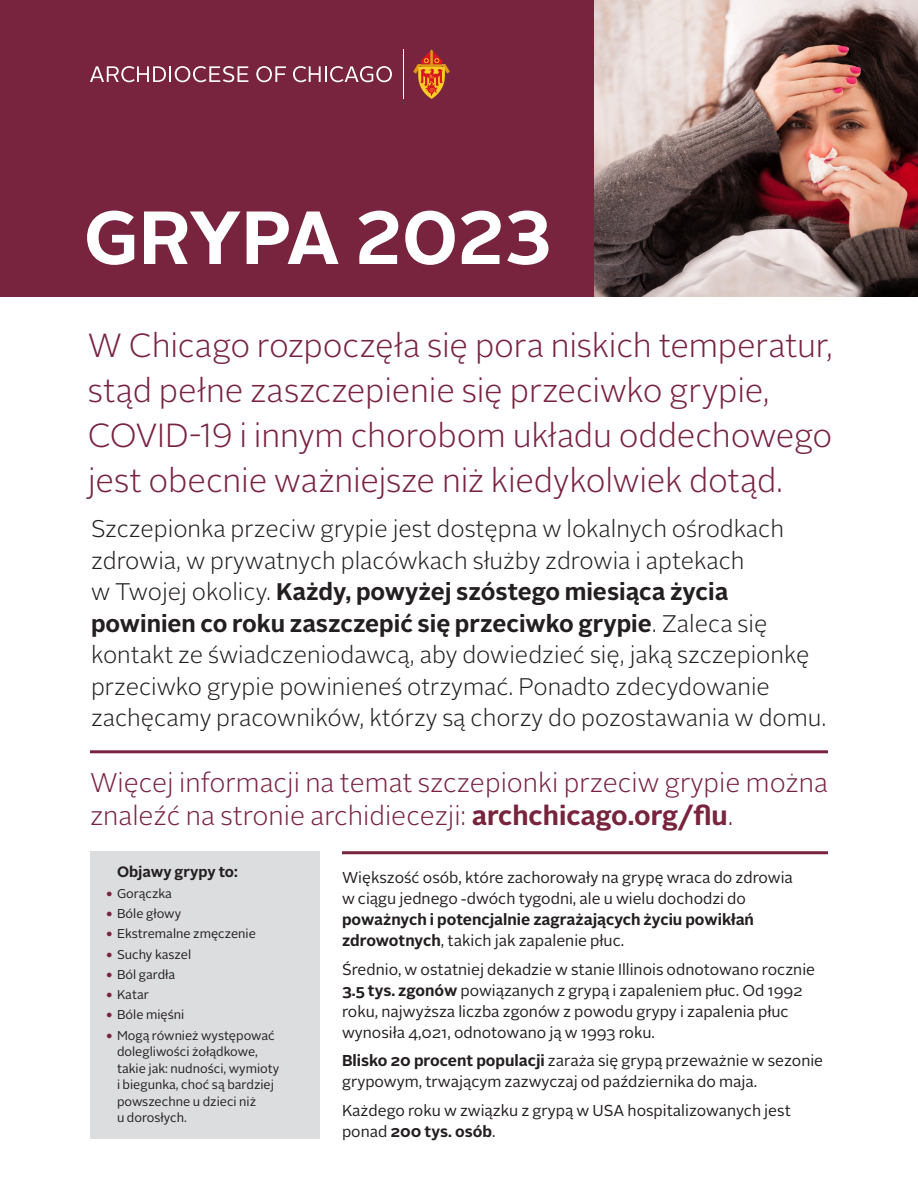
<style>
.page{position:relative;width:918px;height:1188px;background:#fff}
.page>*{position:absolute;margin:0;border:0;box-sizing:border-box;transform-origin:0 0}
.text_12_16{font:700 75px "Alright Sans";letter-spacing:-.015em;color:#fff}
.text_10_13{font:300 33.3px/45px "Alright Sans";letter-spacing:-.005em;color:#79243e}
.text_10_13-2{font:300 27px/33px "Alright Sans";color:#79243e}
.text_10_13-3{font:300 24px/31.5px "Alright Sans";color:#231f20}
.text_10_13-4{font:15.75px/21px "Alright Sans";color:#231f20}
.text_10_13-5{font:700 15px "Alright Sans";color:#231f20}
.t1{font:12.75px/16.5px "Alright Sans";color:#231f20}
.s1{font-weight:700}
.s2{font-weight:700;font-size:15px;color:#79243e}
</style>
<div class="page">
<img style="left:594px;top:0;width:324px;height:297px">
<div style="left:0;top:0;width:594px;height:297px;background:#79243e"></div>
<hr style="left:404px;top:50px;width:1px;height:49px;background:#fff">
<svg style="left:90px;top:66px;width:158px;height:16px"></svg>
<svg style="left:256px;top:66px;width:30px;height:16px"></svg>
<svg style="left:293px;top:66px;width:99px;height:16px"></svg>
<svg style="left:413px;top:50px;width:37px;height:49px"></svg>
<div style="left:90px;top:851px;width:230px;height:287px;background:#dcdddf"></div>
<hr style="left:342px;top:851px;width:486px;height:3px;background:#79243e">
<hr style="left:90px;top:750px;width:738px;height:3px;background:#79243e">
<p class="text_12_16" style="left:84px;top:185px;width:469px">GRYPA 2023</p>
<p class="text_10_13" style="left:88px;top:324px;width:747px">W Chicago rozpoczęła się pora niskich temperatur, stąd pełne zaszczepienie się przeciwko grypie, COVID-19 i innym chorobom układu oddechowego jest obecnie ważniejsze niż kiedykolwiek dotąd.</p>
<p class="text_10_13-3" style="left:91px;top:514px;width:737px">Szczepionka przeciw grypie jest dostępna w lokalnych ośrodkach zdrowia, w prywatnych placówkach służby zdrowia i aptekach<br>w Twojej okolicy. <span class="s1">Każdy, powyżej szóstego miesiąca życia powinien co roku zaszczepić się przeciwko grypie</span>. Zaleca się kontakt ze świadczeniodawcą, aby dowiedzieć się, jaką szczepionkę przeciwko grypie powinieneś otrzymać. Ponadto zdecydowanie zachęcamy pracowników, którzy są chorzy do pozostawania w domu.</p>
<p class="text_10_13-2" style="left:90px;top:767px;width:739px">Więcej informacji na temat szczepionki przeciw grypie można znaleźć na stronie archidiecezji: <span class="s1">archchicago.org/flu</span>.</p>
<p class="text_10_13-5" style="left:117px;top:861px;width:122px">Objawy grypy to:</p>
<p class="t1" style="left:105px;top:885px;width:68px"><span class="s2">•</span> Gorączka</p>
<p class="t1" style="left:105px;top:906px;width:78px"><span class="s2">•</span> Bóle głowy</p>
<p class="t1" style="left:105px;top:926px;width:152px"><span class="s2">•</span> Ekstremalne zmęczenie</p>
<p class="t1" style="left:105px;top:946px;width:88px"><span class="s2">•</span> Suchy kaszel</p>
<p class="t1" style="left:105px;top:966px;width:72px"><span class="s2">•</span> Ból gardła</p>
<p class="t1" style="left:105px;top:987px;width:46px"><span class="s2">•</span> Katar</p>
<p class="t1" style="left:105px;top:1007px;width:81px"><span class="s2">•</span> Bóle mięśni</p>
<p class="t1" style="left:117px;top:1027px;width:164px;text-indent:-12px"><span class="s2">•</span> Mogą również występować dolegliwości żołądkowe, takie jak: nudności, wymioty i biegunka, choć są bardziej powszechne u dzieci niż<br>u dorosłych.</p>
<p class="text_10_13-4" style="left:342px;top:868px;width:452px">Większość osób, które zachorowały na grypę wraca do zdrowia w ciągu jednego -dwóch tygodni, ale u wielu dochodzi do <span class="s1">poważnych i potencjalnie zagrażających życiu powikłań zdrowotnych</span>, takich jak zapalenie płuc.</p>
<p class="text_10_13-4" style="left:342px;top:959px;width:475px">Średnio, w ostatniej dekadzie w stanie Illinois odnotowano rocznie <span class="s1">3.5 tys. zgonów</span> powiązanych z grypą i zapaleniem płuc. Od 1992 roku, najwyższa liczba zgonów z powodu grypy i zapalenia płuc wynosiła 4,021, odnotowano ją w 1993 roku.</p>
<p class="text_10_13-4" style="left:342px;top:1051px;width:483px"><span class="s1">Blisko 20 procent populacji</span> zaraża się grypą przeważnie w sezonie grypowym, trwającym zazwyczaj od października do maja.</p>
<p class="text_10_13-4" style="left:342px;top:1100px;width:450px">Każdego roku w związku z grypą w USA hospitalizowanych jest ponad <span class="s1">200 tys. osób</span>.</p>
</div>
